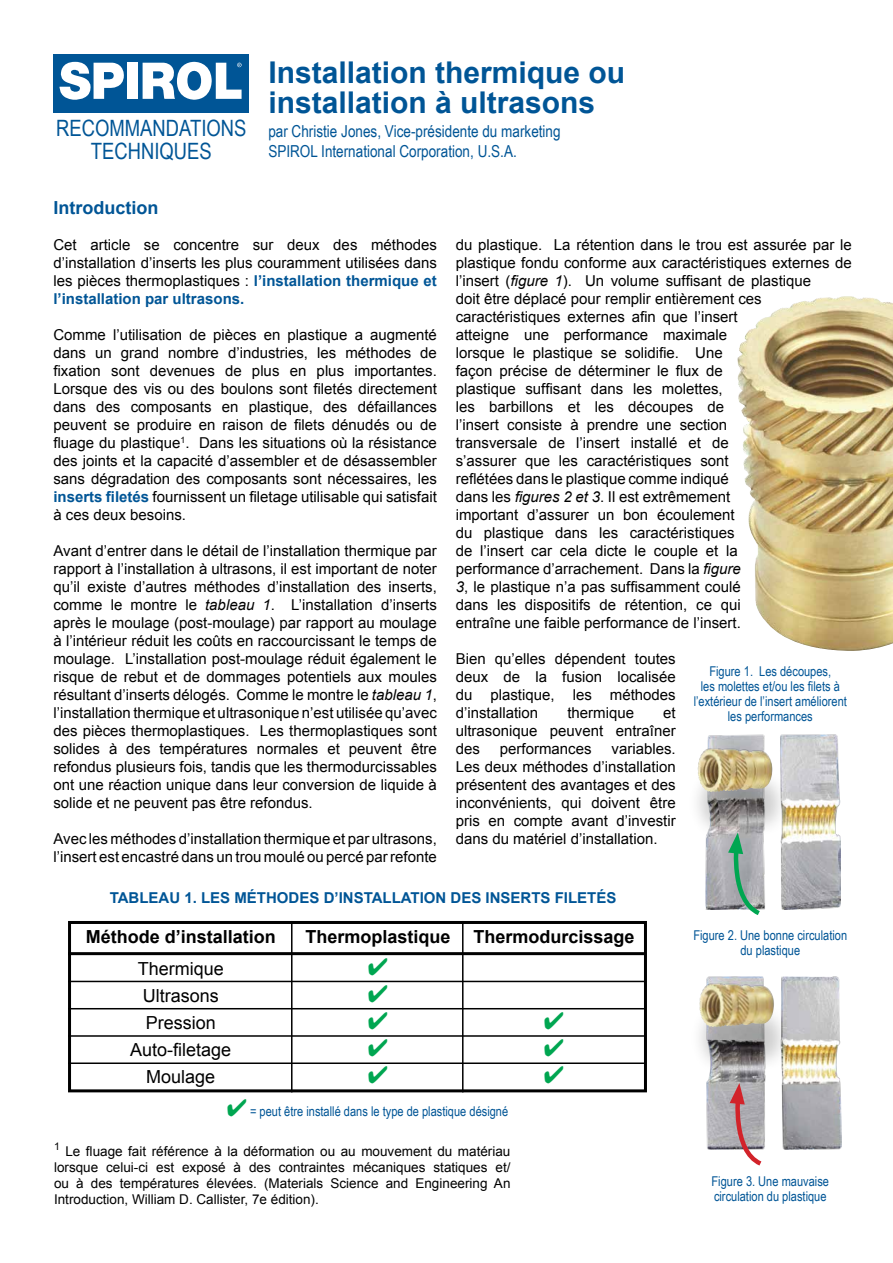
<style>
.page{position:relative;width:893px;height:1263px;background:#fff}
.page>*{position:absolute;margin:0;border:0;box-sizing:border-box;transform-origin:0 0}
.t1{font:700 30px/30.6px "Arial";color:#005596}
.t2{font:24px/27px "Zapf Dingbats ITC";color:#00a651;text-align:justify}
.t3{font:22.5px/22.5px "Arial Narrow";color:#005596;text-align:center}
.t4{font:700 18px "Arial";color:#000}
.t5{font:18px/27px "Arial";color:#000;text-align:center}
.t6{font:700 18px "Arial";color:#005596}
.t7{font:16.5px/19.8px "Arial Narrow";color:#005596}
.t8{font:15px/18px "Arial";color:#000;text-align:justify}
.t9{font:700 15px "Arial";color:#005596}
.t10{font:13.5px/16.2px "Arial";color:#000;text-align:justify}
.t11{font:13.5px/15px "Arial Narrow";color:#005596;text-align:center}
.s1{font-weight:700;color:#005596}
.s2{font-style:italic}
.s3{color:#00a651}
</style>
<div class="page">
<div style="left:53px;top:54px;width:196px;height:58px;background:#005596"></div>
<div style="left:127px;top:63px;width:11px;height:36px;background:#fff"></div>
<svg style="left:59px;top:62px;width:65px;height:38px"></svg>
<svg style="left:143px;top:61px;width:99px;height:39px"></svg>
<div style="left:68px;top:921px;width:579px;height:171px;border:3px solid #000"></div>
<hr style="left:68px;top:952px;width:576px;height:3px;background:#000">
<hr style="left:68px;top:981px;width:576px;height:1px;background:#000">
<hr style="left:68px;top:1008px;width:576px;height:1px;background:#000">
<hr style="left:68px;top:1035px;width:576px;height:2px;background:#000">
<hr style="left:68px;top:1062px;width:576px;height:2px;background:#000">
<hr style="left:291px;top:921px;width:1px;height:171px;background:#000">
<hr style="left:462px;top:921px;width:2px;height:171px;background:#000">
<img style="left:737px;top:296px;width:156px;height:355px">
<img style="left:707px;top:976px;width:135px;height:174px">
<div style="left:689px;top:1001px;width:105px;height:74px;background:#000;opacity:.2"></div>
<img style="left:699px;top:981px;width:75px;height:46px">
<svg style="left:730px;top:1083px;width:36px;height:83px"></svg>
<img style="left:705px;top:735px;width:135px;height:174px">
<div style="left:687px;top:766px;width:105px;height:74px;background:#000;opacity:.2"></div>
<img style="left:698px;top:746px;width:74px;height:46px">
<svg style="left:728px;top:833px;width:37px;height:82px;background:#96b0a6"></svg>
<h3 class="t3" style="left:56px;top:116px;width:192px">RECOMMANDATIONS<br>TECHNIQUES</h3>
<h1 class="t1" style="left:268px;top:58px;width:358px">Installation thermique ou installation à ultrasons</h1>
<p class="t7" style="left:268px;top:121px;width:294px">par Christie Jones, Vice-présidente du marketing<br>SPIROL International Corporation, U.S.A.</p>
<p class="t6" style="left:53px;top:196px;width:106px">Introduction</p>
<p class="t8" style="left:53px;top:236px;width:385px">Cet article se concentre sur deux des méthodes d’installation d’inserts les plus couramment utilisées dans les pièces thermoplastiques : <span class="s1">l’installation thermique et l’installation par ultrasons.</span></p>
<p class="t8" style="left:53px;top:326px;width:385px">Comme l’utilisation de pièces en plastique a augmenté dans un grand nombre d’industries, les méthodes de fixation sont devenues de plus en plus importantes.<br>Lorsque des vis ou des boulons sont filetés directement dans des composants en plastique, des défaillances peuvent se produire en raison de filets dénudés ou de fluage du plastique<sup>1</sup>. Dans les situations où la résistance des joints et la capacité d’assembler et de désassembler sans dégradation des composants sont nécessaires, les <span class="s1">inserts filetés</span> fournissent un filetage utilisable qui satisfait à ces deux besoins.</p>
<p class="t8" style="left:53px;top:542px;width:385px">Avant d’entrer dans le détail de l’installation thermique par rapport à l’installation à ultrasons, il est important de noter qu’il existe d’autres méthodes d’installation des inserts, comme le montre le <span class="s2">tableau 1</span>. L’installation d’inserts après le moulage (post-moulage) par rapport au moulage à l’intérieur réduit les coûts en raccourcissant le temps de moulage. L’installation post-moulage réduit également le risque de rebut et de dommages potentiels aux moules résultant d’inserts délogés. Comme le montre le <span class="s2">tableau 1</span>, l’installation thermique et ultrasonique n’est utilisée qu’avec des pièces thermoplastiques. Les thermoplastiques sont solides à des températures normales et peuvent être refondus plusieurs fois, tandis que les thermodurcissables ont une réaction unique dans leur conversion de liquide à solide et ne peuvent pas être refondus.</p>
<p class="t8" style="left:53px;top:830px;width:385px">Avec les méthodes d’installation thermique et par ultrasons, l’insert est encastré dans un trou moulé ou percé par refonte</p>
<p class="t8" style="left:456px;top:236px;width:397px;text-align:left">du plastique. La rétention dans le trou est assurée par le plastique fondu conforme aux caractéristiques externes de l’insert (<span class="s2">figure 1</span>). Un volume suffisant de plastique<br>doit être déplacé pour remplir entièrement ces caractéristiques externes afin que l’insert<br>atteigne une performance maximale<br>lorsque le plastique se solidifie. Une<br>façon précise de déterminer le flux de<br>plastique suffisant dans les molettes,<br>les barbillons et les découpes de<br>l’insert consiste à prendre une section<br>transversale de l’insert installé et de<br>s’assurer que les caractéristiques sont<br>reflétées dans le plastique comme indiqué<br>dans les <span class="s2">figures 2 et 3</span>. Il est extrêmement<br>important d’assurer un bon écoulement<br>du plastique dans les caractéristiques<br>de l’insert car cela dicte le couple et la<br>performance d’arrachement. Dans la <span class="s2">figure<br>3</span>, le plastique n’a pas suffisamment coulé<br>dans les dispositifs de rétention, ce qui<br>entraîne une faible performance de l’insert.</p>
<p class="t8" style="left:456px;top:650px;width:222px">Bien qu’elles dépendent toutes deux de la fusion localisée du plastique, les méthodes d’installation</p>
<p class="t11" style="left:694px;top:663px;width:155px">Figure 1. Les découpes,<br>les molettes et/ou les filets à l’extérieur de l’insert améliorent les performances</p>
<p class="t8" style="left:567px;top:704px;width:68px">thermique</p>
<p class="t8" style="left:456px;top:704px;width:222px;text-indent:208px">et ultrasonique peuvent entraîner des</p>
<p class="t8" style="left:500px;top:740px;width:93px">performances</p>
<p class="t8" style="left:456px;top:740px;width:222px;text-indent:156px">variables.<br>Les deux méthodes d’installation présentent des avantages et des inconvénients, qui doivent être pris en compte avant d’investir dans du matériel d’installation.</p>
<p class="t9" style="left:110px;top:888px;width:508px">TABLEAU 1. LES MÉTHODES D’INSTALLATION DES INSERTS FILETÉS</p>
<p class="t4" style="left:86px;top:925px;width:192px">Méthode d’installation</p>
<p class="t5" style="left:130px;top:955px;width:103px">Thermique<br>Ultrasons<br>Pression<br>Auto-filetage<br>Moulage</p>
<p class="t4" style="left:305px;top:925px;width:147px">Thermoplastique</p>
<h2 class="t2" style="left:368px;top:953px;width:22px">✔ ✔ ✔ ✔ ✔</h2>
<p class="t4" style="left:473px;top:925px;width:163px">Thermodurcissage</p>
<h2 class="t2" style="left:544px;top:1007px;width:22px">✔ ✔ ✔</h2>
<p class="t11" style="left:227px;top:1103px;width:283px"><span class="s3">✔</span> = peut être installé dans le type de plastique désigné</p>
<p class="t10" style="left:54px;top:1143px;width:458px"><sup>1</sup> Le fluage fait référence à la déformation ou au mouvement du matériau lorsque celui-ci est exposé à des contraintes mécaniques statiques et/ ou à des températures élevées. (Materials Science and Engineering An Introduction, William D. Callister, 7e édition).</p>
<p class="t11" style="left:693px;top:928px;width:155px">Figure 2. Une bonne circulation du plastique</p>
<p class="t11" style="left:711px;top:1173px;width:119px;text-align:left">Figure 3. Une mauvaise circulation du plastique</p>
</div>
